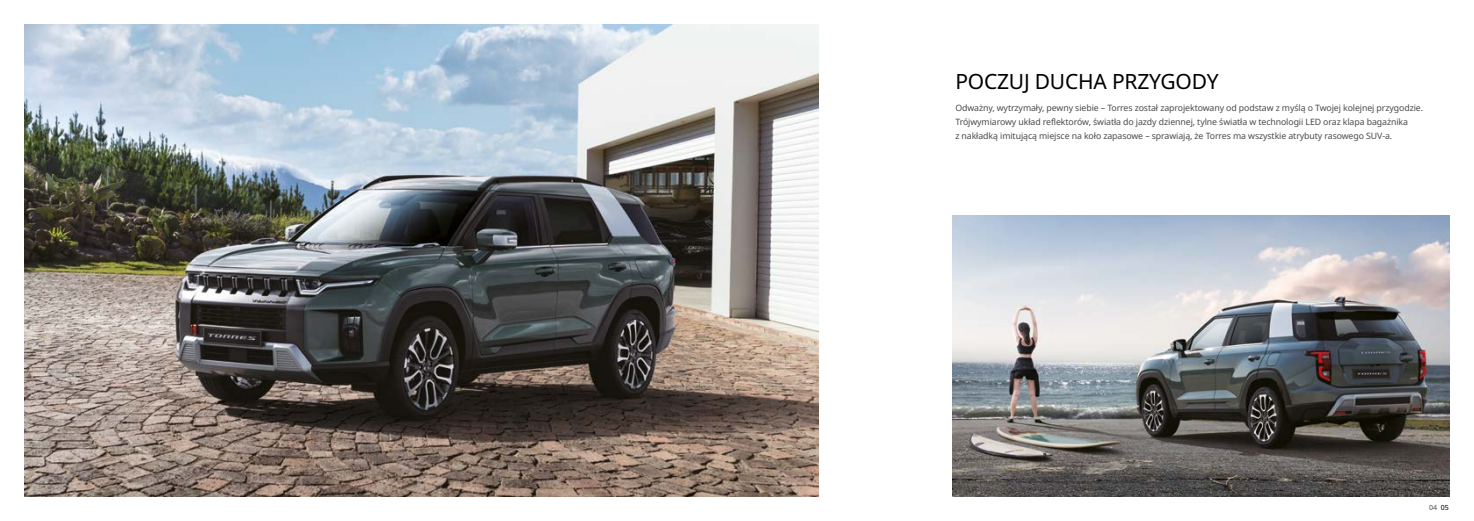
<style>
.page{position:relative;width:1474px;height:521px;background:#fff}
.page>*{position:absolute;margin:0;border:0;box-sizing:border-box;transform-origin:0 0}
.t1{font:21px "Noto Sans";letter-spacing:-.01em;color:#000}
.t2{font:8.75px/14px "Noto Sans";letter-spacing:-.01em;color:#4a4a49}
.t3{font:7px "Noto Sans";color:#4a4a49}
.s1{color:#000}
</style>
<div class="page">
<img style="left:25px;top:25px;width:794px;height:471px">
<img style="left:952px;top:216px;width:497px;height:280px">
<h1 class="t1" style="left:955px;top:67px;width:265px">POCZUJ DUCHA PRZYGODY</h1>
<p class="t2" style="left:955px;top:101px;width:469px">Odważny, wytrzymały, pewny siebie – Torres został zaprojektowany od podstaw z myślą o Twojej kolejnej przygodzie.<br>Trójwymiarowy układ reflektorów, światła do jazdy dziennej, tylne światła w technologii LED oraz klapa bagażnika<br>z nakładką imitującą miejsce na koło zapasowe – sprawiają, że Torres ma wszystkie atrybuty rasowego SUV-a.</p>
<p class="t3" style="left:1428px;top:502px;width:21px">04 <span class="s1">05</span></p>
</div>
